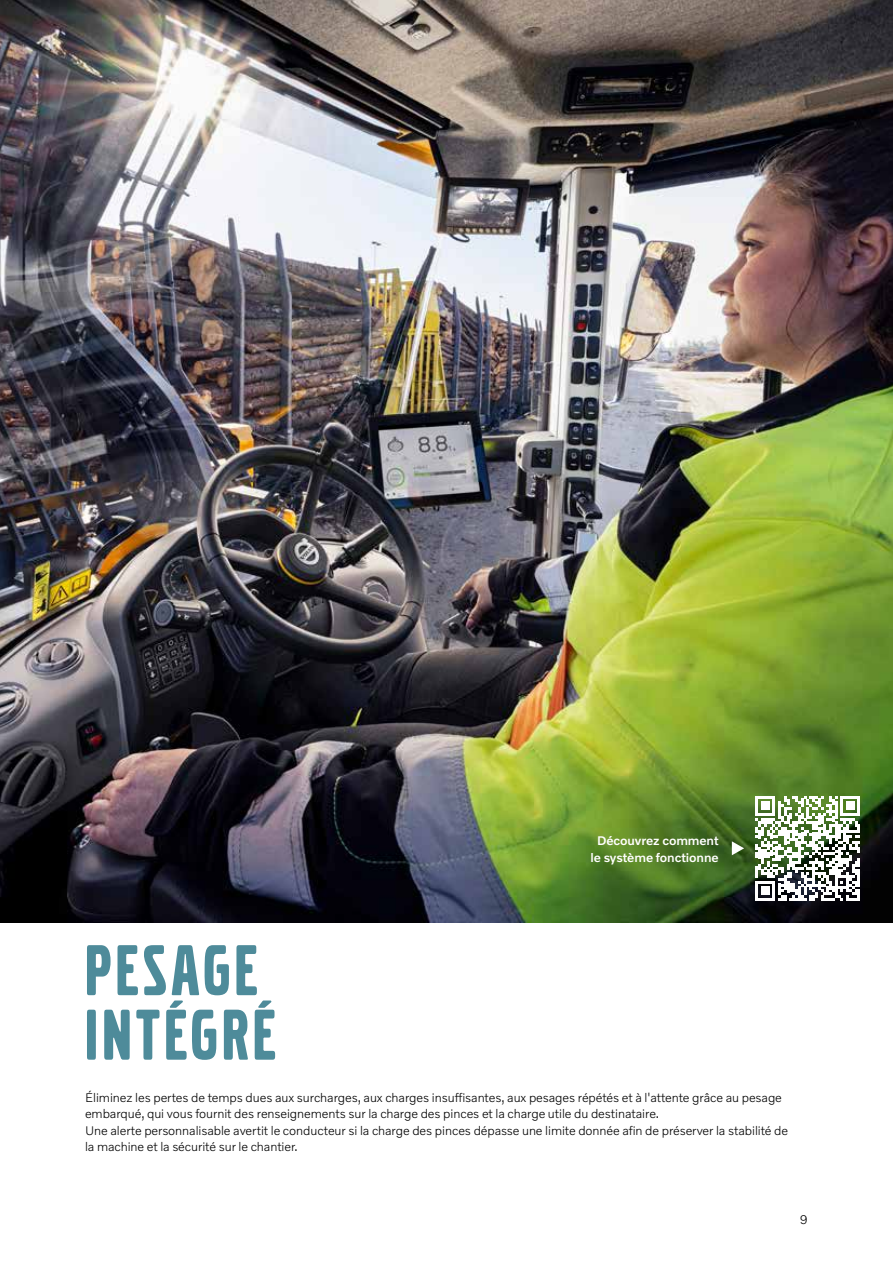
<style>
.page{position:relative;width:893px;height:1263px;background:#fff}
.page>*{position:absolute;margin:0;border:0;box-sizing:border-box;transform-origin:0 0}
.t1{font:75px/64.5px "Volvo Broad Pro";letter-spacing:.06em;color:#4e8b9a}
.t2{font:300 12.75px/16.5px "Volvo Novum";letter-spacing:-.005em;color:#000}
.t3{font:500 12.75px/16.5px "Volvo Novum";letter-spacing:-.005em;color:#fff;text-align:center}
</style>
<div class="page">
<img style="left:0;top:0;width:893px;height:923px">
<svg style="left:755px;top:796px;width:105px;height:105px"></svg>
<svg style="left:732px;top:841px;width:12px;height:14px"></svg>
<p class="t3" style="left:591px;top:832px;width:130px">Découvrez comment le système fonctionne</p>
<h1 class="t1" style="left:85px;top:939px;width:192px">PESAGE<br>INTÉGRÉ</h1>
<p class="t2" style="left:85px;top:1088px;width:705px">Éliminez les pertes de temps dues aux surcharges, aux charges insuffisantes, aux pesages répétés et à l'attente grâce au pesage embarqué, qui vous fournit des renseignements sur la charge des pinces et la charge utile du destinataire.<br>Une alerte personnalisable avertit le conducteur si la charge des pinces dépasse une limite donnée afin de préserver la stabilité de la machine et la sécurité sur le chantier.</p>
<p class="t2" style="left:800px;top:1210px;width:10px">9</p>
</div>
